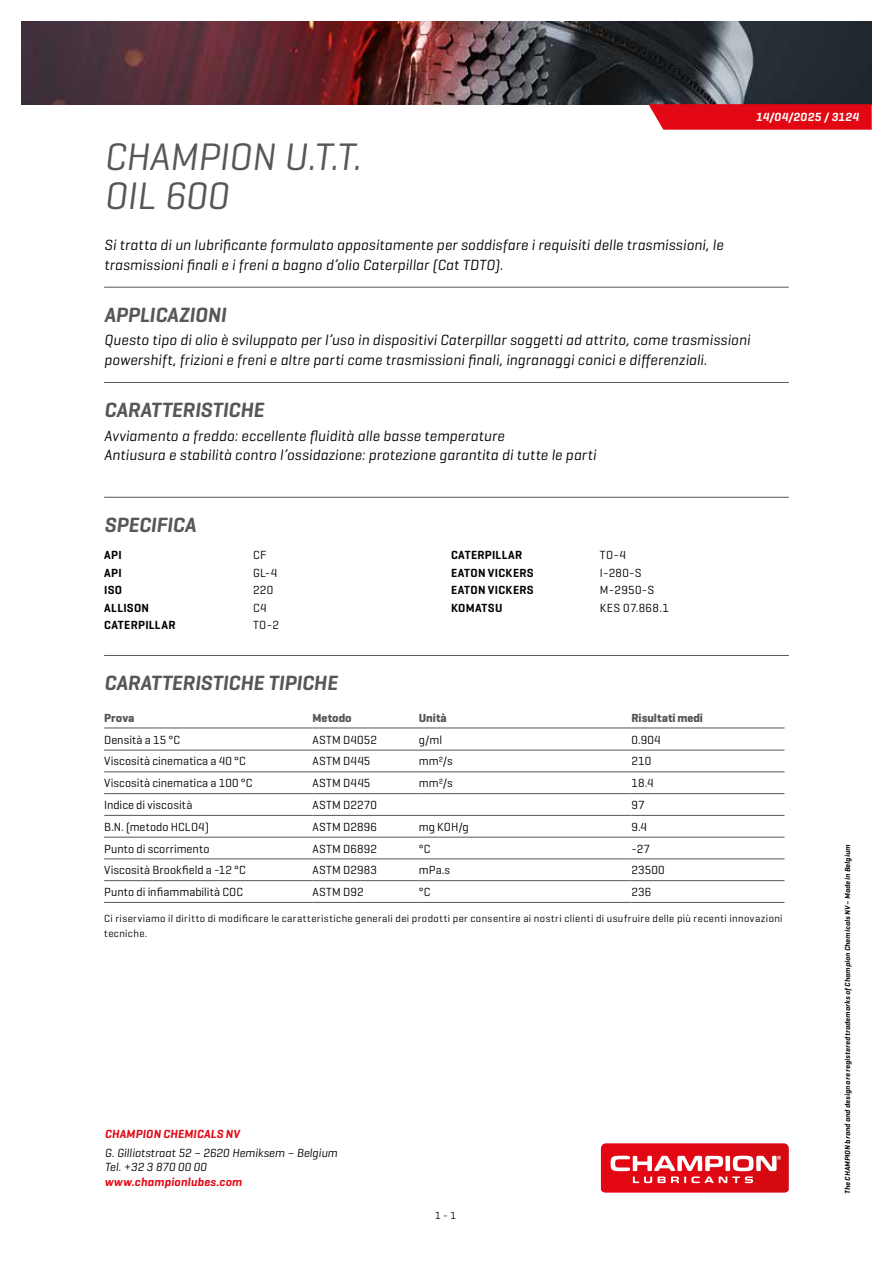
<style>
.page{position:relative;width:893px;height:1263px;background:#fff}
.page>*{position:absolute;margin:0;border:0;box-sizing:border-box;transform-origin:0 0}
.t1{font:italic 39px/39px "Geogrotesque";letter-spacing:-.005em;color:#575756}
.t2{font:italic 600 21px "Geogrotesque";letter-spacing:-.005em;color:#575756}
.t3{font:italic 15px/19.5px "Geogrotesque";letter-spacing:.01em;color:#000}
.t4{font:12px "Geogrotesque";letter-spacing:.015em;color:#000}
.t5{font:600 12px "Geogrotesque";letter-spacing:.025em;color:#000}
.t6{font:italic 12px/14.4px "Geogrotesque";color:#000}
.t7{font:italic 600 12px "Geogrotesque";letter-spacing:.015em;color:#e30613}
.t8{font:700 12px "Geogrotesque";color:#575756}
.t9{font:italic 600 12px "Geogrotesque";letter-spacing:.025em;color:#fff}
.t10{font:10.5px/15px "Geogrotesque";letter-spacing:.035em;color:#000}
.t11{font:italic 600 7.5px "Geogrotesque";letter-spacing:.025em;color:#000}
</style>
<div class="page">
<svg style="left:601px;top:1143px;width:188px;height:49px;background:#e43740"></svg>
<img style="left:21px;top:21px;width:851px;height:83px">
<svg style="left:648px;top:104px;width:224px;height:26px;background:#e3121e"></svg>
<hr style="left:104px;top:287px;width:685px;height:1px;background:#575756">
<hr style="left:104px;top:382px;width:685px;height:1px;background:#575756">
<hr style="left:104px;top:497px;width:685px;height:1px;background:#575756">
<hr style="left:104px;top:655px;width:685px;height:1px;background:#575756">
<hr style="left:104px;top:728px;width:209px;height:1px;background:#575756">
<hr style="left:313px;top:728px;width:106px;height:1px;background:#575756">
<hr style="left:419px;top:728px;width:212px;height:1px;background:#575756">
<hr style="left:631px;top:728px;width:153px;height:1px;background:#575756">
<hr style="left:104px;top:750px;width:209px;height:1px;background:#575756">
<hr style="left:313px;top:750px;width:106px;height:1px;background:#575756">
<hr style="left:419px;top:750px;width:212px;height:1px;background:#575756">
<hr style="left:631px;top:750px;width:153px;height:1px;background:#575756">
<hr style="left:104px;top:771px;width:209px;height:1px;background:#575756">
<hr style="left:313px;top:771px;width:106px;height:1px;background:#575756">
<hr style="left:419px;top:771px;width:212px;height:1px;background:#575756">
<hr style="left:631px;top:771px;width:153px;height:1px;background:#575756">
<hr style="left:104px;top:793px;width:209px;height:1px;background:#575756">
<hr style="left:313px;top:793px;width:106px;height:1px;background:#575756">
<hr style="left:419px;top:793px;width:212px;height:1px;background:#575756">
<hr style="left:631px;top:793px;width:153px;height:1px;background:#575756">
<hr style="left:104px;top:815px;width:209px;height:1px;background:#575756">
<hr style="left:313px;top:815px;width:106px;height:1px;background:#575756">
<hr style="left:419px;top:815px;width:212px;height:1px;background:#575756">
<hr style="left:631px;top:815px;width:153px;height:1px;background:#575756">
<hr style="left:104px;top:837px;width:209px;height:1px;background:#575756">
<hr style="left:313px;top:837px;width:106px;height:1px;background:#575756">
<hr style="left:419px;top:837px;width:212px;height:1px;background:#575756">
<hr style="left:631px;top:837px;width:153px;height:1px;background:#575756">
<hr style="left:104px;top:858px;width:209px;height:1px;background:#575756">
<hr style="left:313px;top:858px;width:106px;height:1px;background:#575756">
<hr style="left:419px;top:858px;width:212px;height:1px;background:#575756">
<hr style="left:631px;top:858px;width:153px;height:1px;background:#575756">
<hr style="left:104px;top:880px;width:209px;height:1px;background:#575756">
<hr style="left:313px;top:880px;width:106px;height:1px;background:#575756">
<hr style="left:419px;top:880px;width:212px;height:1px;background:#575756">
<hr style="left:631px;top:880px;width:153px;height:1px;background:#575756">
<hr style="left:104px;top:902px;width:209px;height:1px;background:#575756">
<hr style="left:313px;top:902px;width:106px;height:1px;background:#575756">
<hr style="left:419px;top:902px;width:212px;height:1px;background:#575756">
<hr style="left:631px;top:902px;width:153px;height:1px;background:#575756">
<p class="t9" style="left:756px;top:110px;width:105px">14/04/2025 / 3124</p>
<h1 class="t1" style="left:104px;top:136px;width:258px">CHAMPION U.T.T.<br>OIL 600</h1>
<p class="t3" style="left:104px;top:235px;width:621px">Si tratta di un lubrificante formulato appositamente per soddisfare i requisiti delle trasmissioni, le trasmissioni finali e i freni a bagno d’olio Caterpillar (Cat TDTO).</p>
<h2 class="t2" style="left:104px;top:301px;width:123px">APPLICAZIONI</h2>
<p class="t3" style="left:104px;top:330px;width:647px">Questo tipo di olio è sviluppato per l’uso in dispositivi Caterpillar soggetti ad attrito, come trasmissioni powershift, frizioni e freni e altre parti come trasmissioni finali, ingranaggi conici e differenziali.</p>
<h2 class="t2" style="left:104px;top:397px;width:161px">CARATTERISTICHE</h2>
<p class="t3" style="left:104px;top:425px;width:493px">Avviamento a freddo: eccellente fluidità alle basse temperature<br>Antiusura e stabilità contro l’ossidazione: protezione garantita di tutte le parti</p>
<h2 class="t2" style="left:104px;top:511px;width:93px">SPECIFICA</h2>
<p class="t5" style="left:104px;top:548px;width:19px">API</p>
<p class="t4" style="left:253px;top:548px;width:15px">CF</p>
<p class="t5" style="left:104px;top:565px;width:19px">API</p>
<p class="t4" style="left:253px;top:565px;width:26px">GL-4</p>
<p class="t5" style="left:104px;top:583px;width:19px">ISO</p>
<p class="t4" style="left:253px;top:583px;width:22px">220</p>
<p class="t5" style="left:104px;top:600px;width:46px">ALLISON</p>
<p class="t4" style="left:253px;top:600px;width:15px">C4</p>
<p class="t5" style="left:104px;top:618px;width:73px">CATERPILLAR</p>
<p class="t4" style="left:253px;top:618px;width:27px">TO-2</p>
<p class="t5" style="left:451px;top:548px;width:73px">CATERPILLAR</p>
<p class="t4" style="left:600px;top:548px;width:28px">TO-4</p>
<p class="t5" style="left:451px;top:565px;width:84px">EATON VICKERS</p>
<p class="t4" style="left:600px;top:565px;width:43px">I-280-S</p>
<p class="t5" style="left:451px;top:583px;width:84px">EATON VICKERS</p>
<p class="t4" style="left:600px;top:583px;width:56px">M-2950-S</p>
<p class="t5" style="left:451px;top:600px;width:53px">KOMATSU</p>
<p class="t4" style="left:600px;top:600px;width:70px">KES 07.868.1</p>
<h2 class="t2" style="left:104px;top:670px;width:235px">CARATTERISTICHE TIPICHE</h2>
<p class="t8" style="left:104px;top:710px;width:32px">Prova</p>
<p class="t8" style="left:313px;top:710px;width:41px">Metodo</p>
<p class="t8" style="left:419px;top:710px;width:29px">Unità</p>
<p class="t8" style="left:631px;top:710px;width:73px">Risultati medi</p>
<p class="t4" style="left:104px;top:732px;width:77px">Densità a 15 °C</p>
<p class="t4" style="left:313px;top:732px;width:66px">ASTM D4052</p>
<p class="t4" style="left:419px;top:732px;width:25px">g/ml</p>
<p class="t4" style="left:631px;top:732px;width:31px">0.904</p>
<p class="t4" style="left:104px;top:754px;width:143px">Viscosità cinematica a 40 °C</p>
<p class="t4" style="left:313px;top:754px;width:59px">ASTM D445</p>
<p class="t4" style="left:419px;top:754px;width:35px">mm²/s</p>
<p class="t4" style="left:631px;top:754px;width:21px">210</p>
<p class="t4" style="left:104px;top:776px;width:150px">Viscosità cinematica a 100 °C</p>
<p class="t4" style="left:313px;top:776px;width:59px">ASTM D445</p>
<p class="t4" style="left:419px;top:776px;width:35px">mm²/s</p>
<p class="t4" style="left:631px;top:776px;width:24px">18.4</p>
<p class="t4" style="left:104px;top:797px;width:90px">Indice di viscosità</p>
<p class="t4" style="left:313px;top:797px;width:66px">ASTM D2270</p>
<p class="t4" style="left:631px;top:797px;width:15px">97</p>
<p class="t4" style="left:104px;top:819px;width:106px">B.N. (metodo HCLO4)</p>
<p class="t4" style="left:313px;top:819px;width:66px">ASTM D2896</p>
<p class="t4" style="left:419px;top:819px;width:52px">mg KOH/g</p>
<p class="t4" style="left:631px;top:819px;width:17px">9.4</p>
<p class="t4" style="left:104px;top:841px;width:107px">Punto di scorrimento</p>
<p class="t4" style="left:313px;top:841px;width:66px">ASTM D6892</p>
<p class="t4" style="left:419px;top:841px;width:13px">°C</p>
<p class="t4" style="left:631px;top:841px;width:20px">-27</p>
<p class="t4" style="left:104px;top:863px;width:143px">Viscosità Brookfield a -12 °C</p>
<p class="t4" style="left:313px;top:863px;width:66px">ASTM D2983</p>
<p class="t4" style="left:419px;top:863px;width:33px">mPa.s</p>
<p class="t4" style="left:631px;top:863px;width:35px">23500</p>
<p class="t4" style="left:104px;top:884px;width:140px">Punto di infiammabilità COC</p>
<p class="t4" style="left:313px;top:884px;width:53px">ASTM D92</p>
<p class="t4" style="left:419px;top:884px;width:13px">°C</p>
<p class="t4" style="left:631px;top:884px;width:21px">236</p>
<p class="t10" style="left:104px;top:911px;width:680px">Ci riserviamo il diritto di modificare le caratteristiche generali dei prodotti per consentire ai nostri clienti di usufruire delle più recenti innovazioni tecniche.</p>
<p class="t7" style="left:105px;top:1126px;width:136px">CHAMPION CHEMICALS NV</p>
<p class="t6" style="left:105px;top:1145px;width:234px">G. Gilliotstraat 52 – 2620 Hemiksem – Belgium<br>Tel. +32 3 870 00 00</p>
<p class="t7" style="left:105px;top:1174px;width:139px">www.championlubes.com</p>
<p class="t10" style="left:435px;top:1207px;width:23px">1 - 1</p>
<p class="t11" style="left:843px;top:1194px;width:351px;rotate:-90deg">The CHAMPION brand and design are registered trademarks of Champion Chemicals NV – Made in Belgium</p>
</div>
